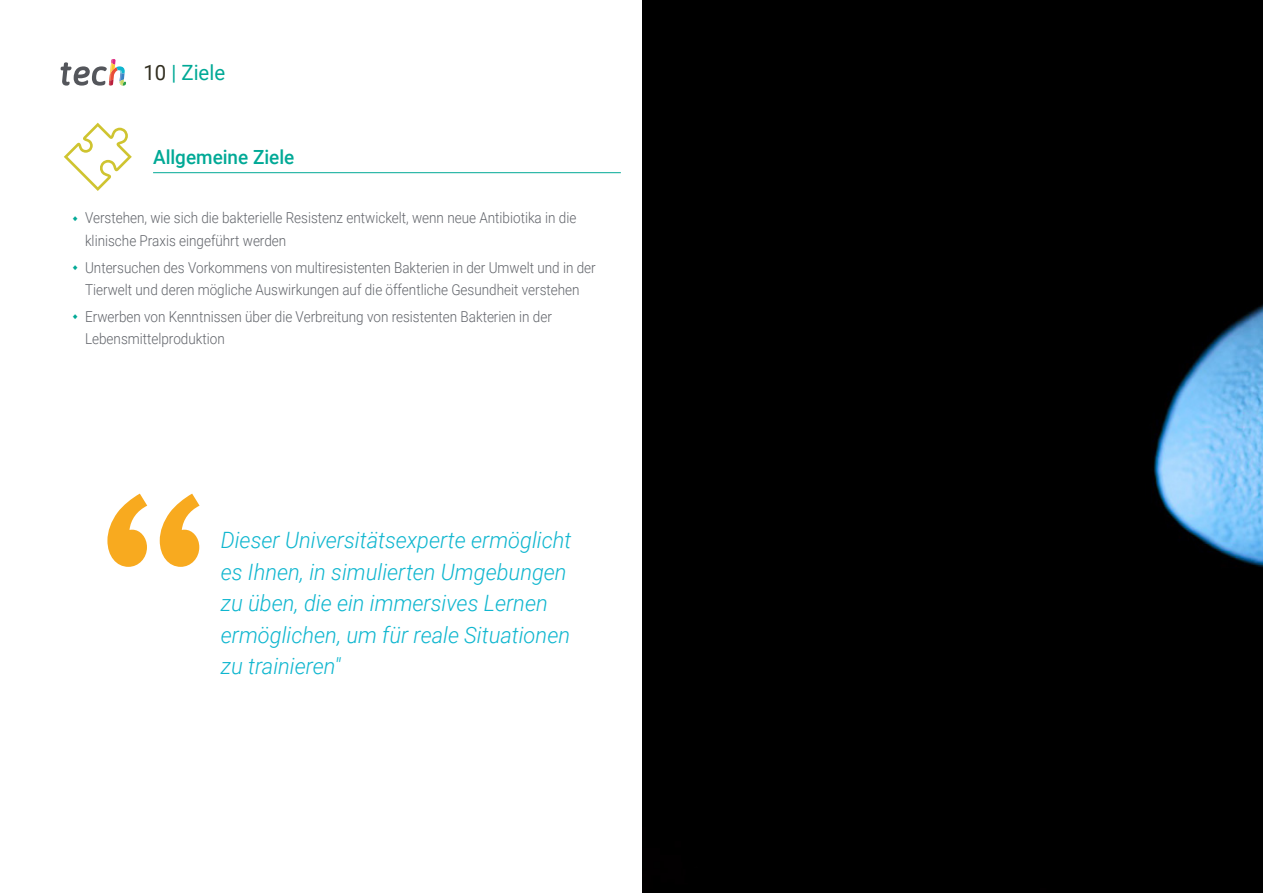
<style>
.page{position:relative;width:1263px;height:893px;background:#fff}
.page>*{position:absolute;margin:0;border:0;box-sizing:border-box;transform-origin:0 0}
.t1{font:italic 300 22.5px/31.5px "Roboto";color:#0fb6cf}
.t2{font:21px "Roboto";color:#00a996}
.t3{font:500 19.5px "Roboto";color:#00a996}
.t4{font:300 15px/22.5px "Roboto";color:#61646a;scale:.9 1}
.s1{color:#312e20}
</style>
<div class="page">
<hr style="left:153px;top:172px;width:468px;height:1px;background:#00a996">
<svg style="left:64px;top:123px;width:68px;height:68px"></svg>
<div style="left:642px;top:0;width:621px;height:893px;background:#000"></div>
<svg style="left:107px;top:494px;width:93px;height:73px"></svg>
<svg style="left:61px;top:59px;width:65px;height:27px"></svg>
<h2 class="t2" style="left:144px;top:57px;width:83px"><span class="s1">10</span> | Ziele</h2>
<h3 class="t3" style="left:153px;top:144px;width:143px">Allgemeine Ziele</h3>
<p class="t4" style="left:85px;top:206px;width:547px">Verstehen, wie sich die bakterielle Resistenz entwickelt, wenn neue Antibiotika in die klinische Praxis eingeführt werden</p>
<p class="t4" style="left:85px;top:255px;width:569px">Untersuchen des Vorkommens von multiresistenten Bakterien in der Umwelt und in der<br>Tierwelt und deren mögliche Auswirkungen auf die öffentliche Gesundheit verstehen</p>
<p class="t4" style="left:85px;top:305px;width:520px">Erwerben von Kenntnissen über die Verbreitung von resistenten Bakterien in der<br>Lebensmittelproduktion</p>
<h1 class="t1" style="left:221px;top:523px;width:352px">Dieser Universitätsexperte ermöglicht es Ihnen, in simulierten Umgebungen zu üben, die ein immersives Lernen ermöglichen, um für reale Situationen zu trainieren"</h1>
</div>
